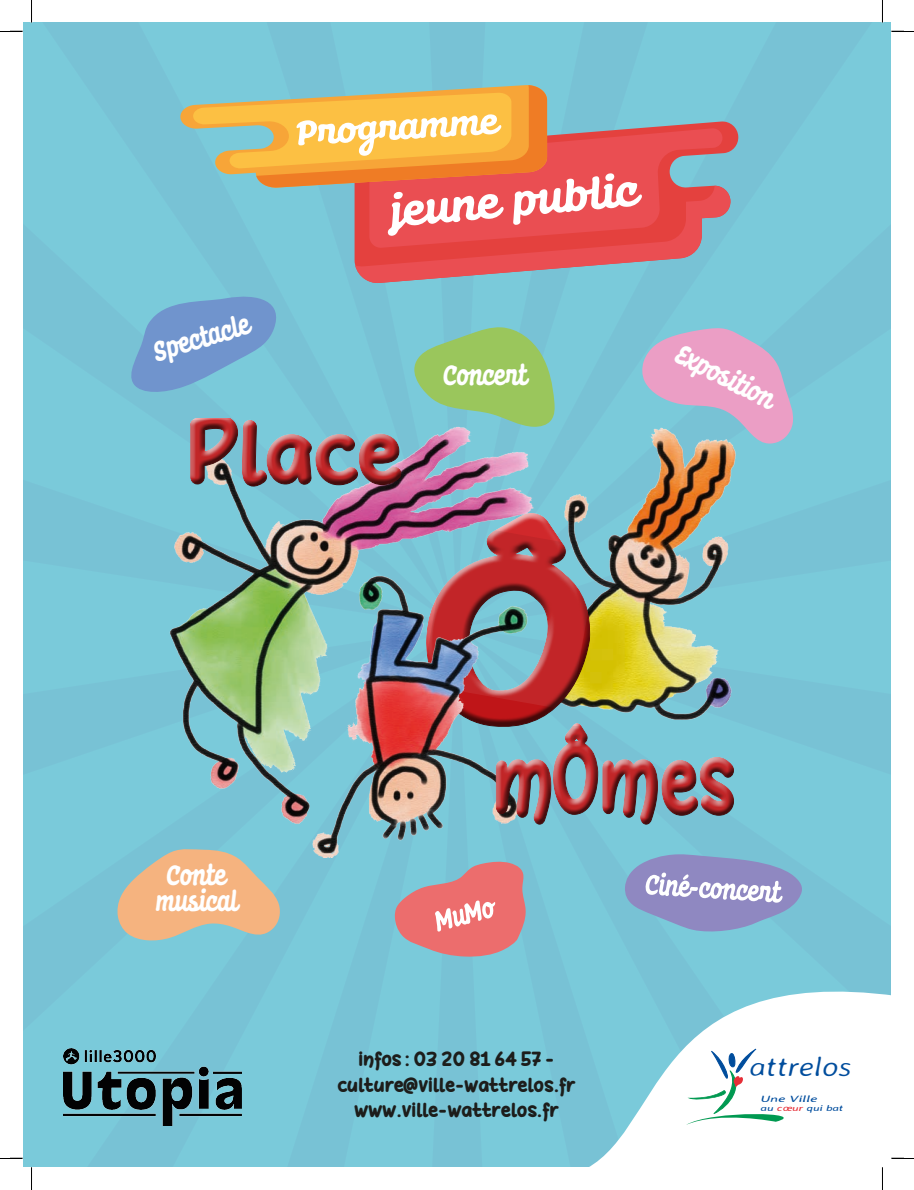
<style>
.page{position:relative;width:914px;height:1190px;background:#fff}
.page>*{position:absolute;margin:0;border:0;box-sizing:border-box;transform-origin:0 0}
.t1{font:700 96.45px "De Fonarts";color:#cd171a;scale:.61 1}
.t2{font:700 88.65px "De Fonarts";color:#cd171a;scale:.77 1}
.t3{font:33.15px/25.5px "Dunley Trial";color:#fff;text-align:center;scale:.77 1}
.t4{font:italic 300 26.85px "Averia Sans Libre";color:#004d9d;scale:1.16 1}
.t5{font:700 19.95px/25.5px "De Fonarts";color:#1d1d1b;text-align:center;scale:.77 1}
.t6{font:italic 9.15px "Averia Sans Libre";color:#004d9d;scale:1.59 1}
.t7{font:italic 8.4px "Averia Sans Libre";color:#004d9d;scale:1.43 1}
.s1{color:#e62e37}
</style>
<div class="page">
<div style="left:23px;top:23px;width:434px;height:106px;background:#7acada"></div>
<div style="left:23px;top:129px;width:434px;height:285px;background:#7acada"></div>
<div style="left:23px;top:414px;width:384px;height:213px;background:#7acada"></div>
<div style="left:23px;top:627px;width:175px;height:539px;background:#7acada"></div>
<div style="left:198px;top:833px;width:217px;height:333px;background:#7acada"></div>
<div style="left:415px;top:857px;width:42px;height:309px;background:#7acada"></div>
<div style="left:457px;top:1126px;width:121px;height:40px;background:#7acada"></div>
<div style="left:457px;top:840px;width:433px;height:286px;background:#7acada"></div>
<div style="left:538px;top:627px;width:352px;height:213px;background:#7acada"></div>
<div style="left:716px;top:23px;width:174px;height:604px;background:#7acada"></div>
<div style="left:457px;top:23px;width:259px;height:395px;background:#7acada"></div>
<svg style="left:578px;top:961px;width:312px;height:205px"></svg>
<svg style="left:686px;top:1048px;width:126px;height:77px"></svg>
<img style="left:63px;top:1048px;width:179px;height:77px">
<img style="left:541px;top:418px;width:210px;height:325px">
<img style="left:168px;top:419px;width:373px;height:414px">
<svg style="left:185px;top:418px;width:219px;height:66px"></svg>
<img style="left:187px;top:421px;width:220px;height:71px">
<svg style="left:410px;top:495px;width:193px;height:62px"></svg>
<img style="left:304px;top:557px;width:234px;height:300px">
<div style="left:490px;top:722px;width:247px;height:102px;background:#7acada"></div>
<svg style="left:492px;top:726px;width:247px;height:103px"></svg>
<svg style="left:730px;top:121px;width:8px;height:163px"></svg>
<svg style="left:180px;top:85px;width:550px;height:199px;background:#c39a87"></svg>
<svg style="left:126px;top:292px;width:158px;height:102px;background:#73a9d1"></svg>
<svg style="left:407px;top:327px;width:148px;height:100px;background:#8fc685"></svg>
<svg style="left:394px;top:861px;width:132px;height:96px;background:#cd8e92"></svg>
<svg style="left:117px;top:847px;width:164px;height:94px;background:#cfb899"></svg>
<svg style="left:624px;top:854px;width:179px;height:80px;background:#93a4cc"></svg>
<svg style="left:641px;top:328px;width:153px;height:120px;background:#bfadc9"></svg>
<svg style="left:0;top:30px;width:23px;height:2px"></svg>
<svg style="left:891px;top:30px;width:22px;height:2px"></svg>
<svg style="left:0;top:1157px;width:23px;height:2px"></svg>
<svg style="left:891px;top:1157px;width:22px;height:2px"></svg>
<svg style="left:31px;top:0;width:1px;height:22px"></svg>
<svg style="left:31px;top:1167px;width:1px;height:23px"></svg>
<svg style="left:882px;top:0;width:1px;height:22px"></svg>
<svg style="left:882px;top:1167px;width:1px;height:23px"></svg>
<img style="left:413px;top:499px;width:196px;height:241px">
<p class="t3" style="left:151px;top:342px;width:130px;rotate:-17deg">Spectacle</p>
<h2 class="t2" style="left:190px;top:400px;width:279px">Place</h2>
<p class="t3" style="left:443px;top:364px;width:109px">Concert</p>
<p class="t3" style="left:683px;top:342px;width:139px;rotate:27deg">Exposition</p>
<p class="t3" style="left:155px;top:864px;width:107px">Conte musical</p>
<h1 class="t1" style="left:495px;top:724px;width:398px">mÔmes</h1>
<p class="t5" style="left:338px;top:1047px;width:310px">infos : 03 20 81 64 57 - culture@ville-wattrelos.fr www.ville-wattrelos.fr</p>
<p class="t4" style="left:749px;top:1050px;width:90px">attrelos</p>
<p class="t6" style="left:760px;top:1093px;width:37px">Une Ville</p>
<p class="t7" style="left:760px;top:1103px;width:59px">au <span class="s1">cœur</span> qui bat</p>
</div>
